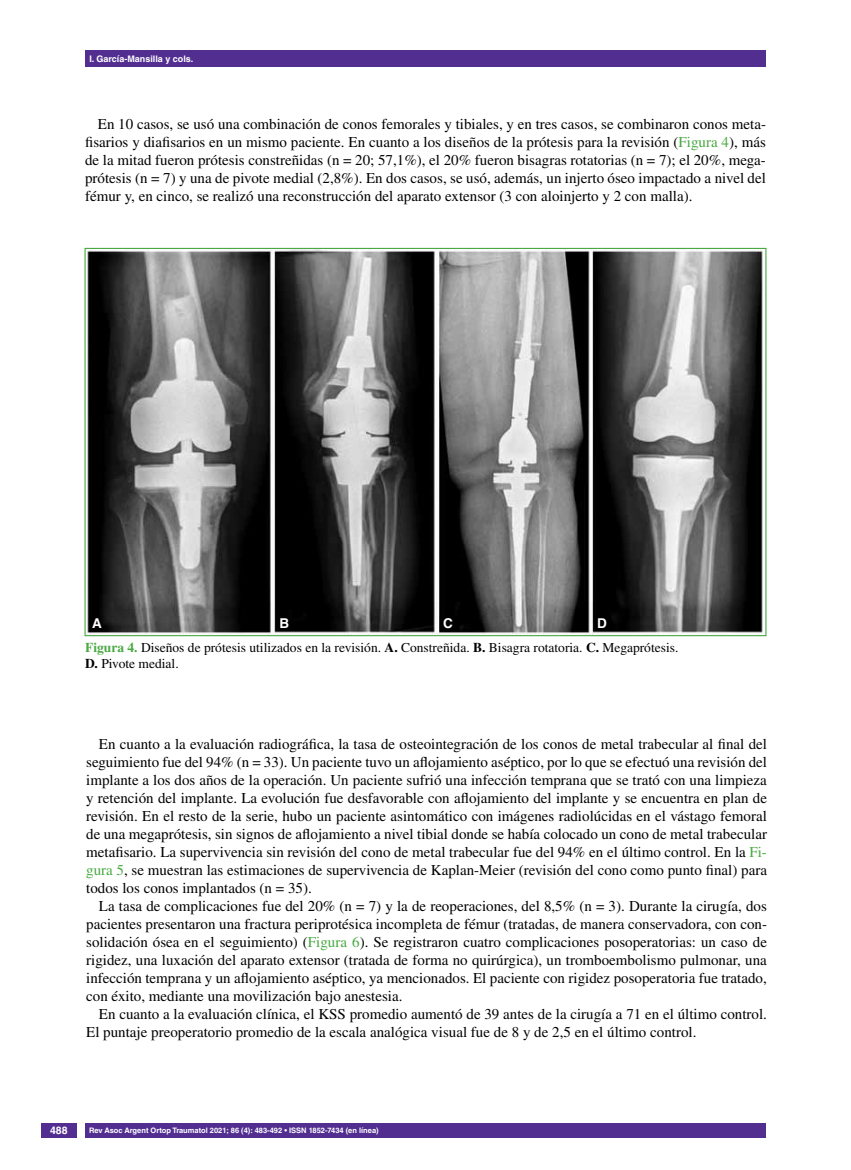
<style>
.page{position:relative;width:851px;height:1170px;background:#fff}
.page>*{position:absolute;margin:0;border:0;box-sizing:border-box;transform-origin:0 0}
.t1{font:15px/18px "Times LT Std";color:#000;text-align:justify}
.t2{font:13.5px/16.2px "Times LT Std";color:#000}
.t3{font:700 13.5px "Helvetica LT Std";color:#fff}
.t4{font:700 10.5px "Helvetica LT Std";color:#fff}
.t5{font:700 9px "Helvetica LT Std";color:#fff}
.t6{font:700 7.5px "Helvetica LT Std";color:#fff}
.s1{color:#49a942}
.s2{font-weight:700;color:#49a942}
.s3{font-weight:700}
</style>
<div class="page">
<div style="left:41px;top:1123px;width:36px;height:14px;background:#522e91"></div>
<div style="left:85px;top:50px;width:680px;height:17px;background:#522e91"></div>
<div style="left:85px;top:1123px;width:680px;height:14px;background:#522e91"></div>
<img style="left:87px;top:250px;width:676px;height:384px">
<p class="t5" style="left:89px;top:53px;width:106px">I. García-Mansilla y cols.</p>
<p class="t1" style="left:85px;top:115px;width:682px;text-indent:13px">En 10 casos, se usó una combinación de conos femorales y tibiales, y en tres casos, se combinaron conos meta&shy;fisarios y diafisarios en un mismo paciente. En cuanto a los diseños de la prótesis para la revisión (<span class="s1">Figura 4</span>), más de la mitad fueron prótesis constreñidas (n = 20; 57,1%), el 20% fueron bisagras rotatorias (n = 7); el 20%, mega&shy;prótesis (n = 7) y una de pivote medial (2,8%). En dos casos, se usó, además, un injerto óseo impactado a nivel del fémur y, en cinco, se realizó una reconstrucción del aparato extensor (3 con aloinjerto y 2 con malla).</p>
<p class="t3" style="left:92px;top:615px;width:11px">A</p>
<p class="t3" style="left:279px;top:615px;width:11px">B</p>
<p class="t3" style="left:443px;top:615px;width:11px">C</p>
<p class="t3" style="left:597px;top:615px;width:11px">D</p>
<p class="t2" style="left:85px;top:639px;width:594px"><span class="s2">Figura 4.</span> Diseños de prótesis utilizados en la revisión. <span class="s3">A.</span> Constreñida. <span class="s3">B.</span> Bisagra rotatoria. <span class="s3">C.</span> Megaprótesis.<br><span class="s3">D.</span> Pivote medial.</p>
<p class="t1" style="left:86px;top:735px;width:682px;text-indent:13px">En cuanto a la evaluación radiográfica, la tasa de osteointegración de los conos de metal trabecular al final del seguimiento fue del 94% (n = 33). Un paciente tuvo un aflojamiento aséptico, por lo que se efectuó una revisión del implante a los dos años de la operación. Un paciente sufrió una infección temprana que se trató con una limpieza y retención del implante. La evolución fue desfavorable con aflojamiento del implante y se encuentra en plan de revisión. En el resto de la serie, hubo un paciente asintomático con imágenes radiolúcidas en el vástago femoral de una megaprótesis, sin signos de aflojamiento a nivel tibial donde se había colocado un cono de metal trabecular metafisario. La supervivencia sin revisión del cono de metal trabecular fue del 94% en el último control. En la <span class="s1">Fi&shy;gura 5</span>, se muestran las estimaciones de supervivencia de Kaplan-Meier (revisión del cono como punto final) para todos los conos implantados (n = 35).</p>
<p class="t1" style="left:86px;top:897px;width:682px;text-indent:13px">La tasa de complicaciones fue del 20% (n = 7) y la de reoperaciones, del 8,5% (n = 3). Durante la cirugía, dos pacientes presentaron una fractura periprotésica incompleta de fémur (tratadas, de manera conservadora, con con&shy;solidación ósea en el seguimiento) (<span class="s1">Figura 6</span>). Se registraron cuatro complicaciones posoperatorias: un caso de rigidez, una luxación del aparato extensor (tratada de forma no quirúrgica), un tromboembolismo pulmonar, una infección temprana y un aflojamiento aséptico, ya mencionados. El paciente con rigidez posoperatoria fue tratado, con éxito, mediante una movilización bajo anestesia.</p>
<p class="t1" style="left:86px;top:1005px;width:682px;text-indent:13px">En cuanto a la evaluación clínica, el KSS promedio aumentó de 39 antes de la cirugía a 71 en el último control.<br>El puntaje preoperatorio promedio de la escala analógica visual fue de 8 y de 2,5 en el último control.</p>
<p class="t4" style="left:50px;top:1124px;width:19px">488</p>
<p class="t6" style="left:89px;top:1125px;width:291px">Rev Asoc Argent Ortop Traumatol 2021; 86 (4): 483-492 • ISSN 1852-7434 (en línea)</p>
</div>
